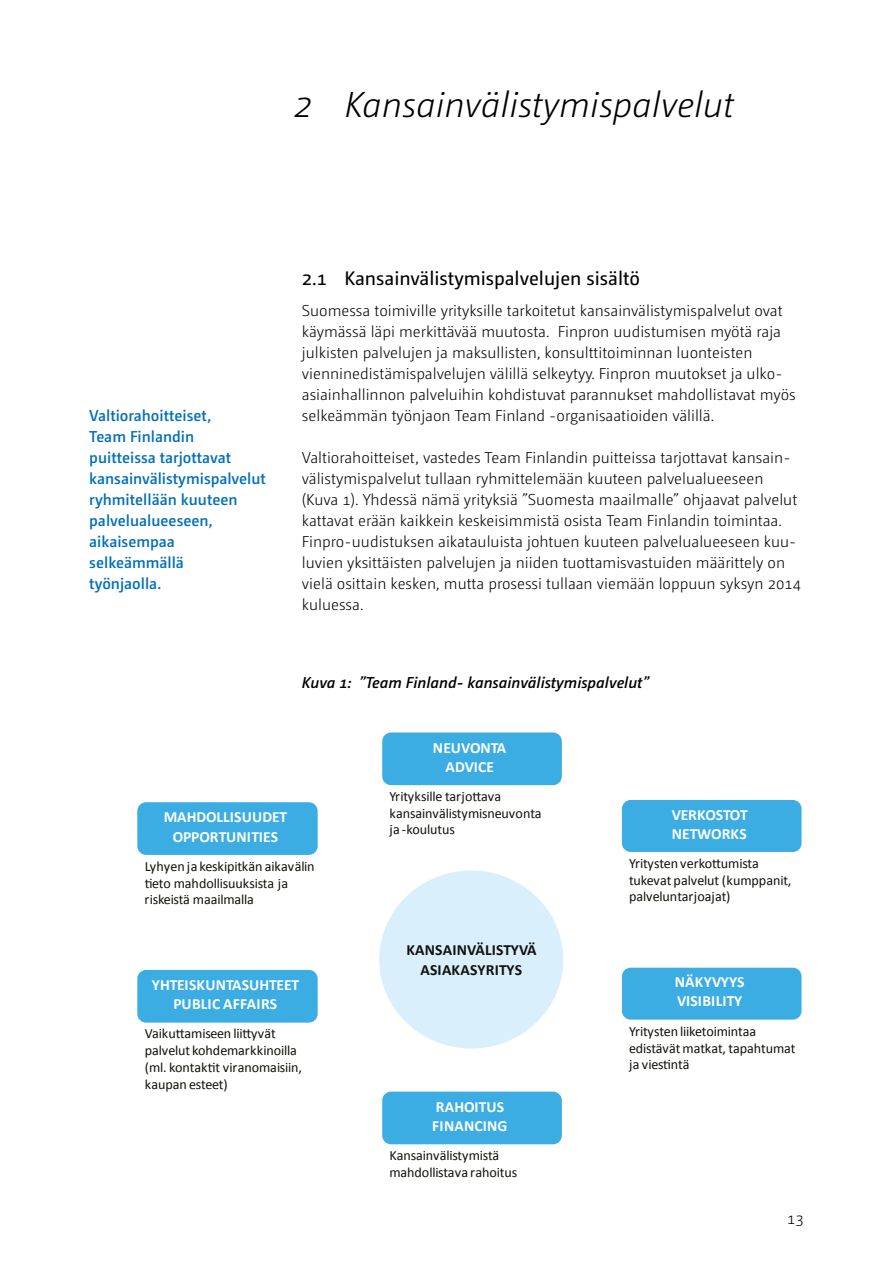
<style>
.page{position:relative;width:893px;height:1263px;background:#fff}
.page>*{position:absolute;margin:0;border:0;box-sizing:border-box;transform-origin:0 0}
.t1{font:italic 300 36px "Camingo Dos";color:#000}
.t2{font:19.5px "Camingo Dos";color:#000}
.t3{font:300 15.75px/21px "Camingo Dos";color:#000}
.t4{font:600 15.75px/21px "Camingo Dos";color:#006fb9}
.t5{font:italic 600 15.75px "Camingo Dos";color:#000}
.t6{font:700 15.6px/19.4px "Calibri";letter-spacing:.005em;color:#fff;text-align:center}
.t7{font:700 15.6px/19.4px "Calibri";letter-spacing:.005em;color:#13110c;text-align:center}
.t8{font:14.1px/16.6px "Calibri";letter-spacing:-.01em;color:#13110c}
</style>
<div class="page">
<div style="left:382px;top:732px;width:180px;height:53px;background:#3bade3;border-radius:9px"></div>
<div style="left:137px;top:802px;width:181px;height:53px;background:#3bade3;border-radius:9px"></div>
<div style="left:622px;top:800px;width:179px;height:52px;background:#3bade3;border-radius:9px"></div>
<div style="left:137px;top:970px;width:181px;height:52px;background:#3bade3;border-radius:9px"></div>
<div style="left:622px;top:968px;width:179px;height:52px;background:#3bade3;border-radius:9px"></div>
<div style="left:382px;top:1091px;width:180px;height:53px;background:#3bade3;border-radius:9px"></div>
<svg style="left:379px;top:870px;width:184px;height:178px"></svg>
<h1 class="t1" style="left:293px;top:83px;width:442px">2 Kansainvälistymispalvelut</h1>
<p class="t4" style="left:89px;top:405px;width:178px">Valtiorahoitteiset,<br>Team Finlandin<br>puitteissa tarjottavat kansainvälistymispalvelut ryhmitellään kuuteen palvelualueeseen, aikaisempaa selkeämmällä<br>työnjaolla.</p>
<p class="t2" style="left:302px;top:266px;width:340px">2.1 Kansainvälistymispalvelujen sisältö</p>
<p class="t3" style="left:302px;top:300px;width:495px">Suomessa toimiville yrityksille tarkoitetut kansainvälistymispalvelut ovat käymässä läpi merkittävää muutosta. Finpron uudistumisen myötä raja julkisten palvelujen ja maksullisten, konsulttitoiminnan luonteisten vienninedistämispalvelujen välillä selkeytyy. Finpron muutokset ja ulko&shy;asiainhallinnon palveluihin kohdistuvat parannukset mahdollistavat myös selkeämmän työnjaon Team Finland -organisaatioiden välillä.</p>
<p class="t3" style="left:302px;top:447px;width:501px">Valtiorahoitteiset, vastedes Team Finlandin puitteissa tarjottavat kansain&shy;välistymispalvelut tullaan ryhmittelemään kuuteen palvelualueeseen (Kuva 1). Yhdessä nämä yrityksiä ”Suomesta maailmalle” ohjaavat palvelut kattavat erään kaikkein keskeisimmistä osista Team Finlandin toimintaa.<br>Finpro-uudistuksen aikatauluista johtuen kuuteen palvelualueeseen kuu&shy;luvien yksittäisten palvelujen ja niiden tuottamisvastuiden määrittely on vielä osittain kesken, mutta prosessi tullaan viemään loppuun syksyn 2014 kuluessa.</p>
<p class="t5" style="left:302px;top:673px;width:349px">Kuva 1: ”Team Finland- kansainvälistymispalvelut”</p>
<p class="t6" style="left:164px;top:807px;width:125px">MAHDOLLISUUDET<br>OPPORTUNITIES</p>
<p class="t8" style="left:145px;top:858px;width:172px">Lyhyen ja keskipitkän aikavälin tieto mahdollisuuksista ja riskeistä maailmalla</p>
<p class="t6" style="left:152px;top:975px;width:149px">YHTEISKUNTASUHTEET<br>PUBLIC AFFAIRS</p>
<p class="t8" style="left:145px;top:1025px;width:159px">Vaikuttamiseen liittyvät palvelut kohdemarkkinoilla (ml. kontaktit viranomaisiin, kaupan esteet)</p>
<p class="t6" style="left:433px;top:738px;width:75px">NEUVONTA<br>ADVICE</p>
<p class="t8" style="left:389px;top:788px;width:154px">Yrityksille tarjottava kansainvälistymisneuvonta ja -koulutus</p>
<p class="t7" style="left:406px;top:940px;width:132px">KANSAINVÄLISTYVÄ<br>ASIAKASYRITYS</p>
<p class="t6" style="left:432px;top:1097px;width:77px;text-align:left">RAHOITUS<br>FINANCING</p>
<p class="t8" style="left:389px;top:1147px;width:129px;line-height:17.1px">Kansainvälistymistä mahdollistava rahoitus</p>
<p class="t6" style="left:672px;top:805px;width:78px;text-align:left">VERKOSTOT<br>NETWORKS</p>
<p class="t8" style="left:629px;top:855px;width:164px">Yritysten verkottumista tukevat palvelut (kumppanit, palveluntarjoajat)</p>
<p class="t6" style="left:675px;top:972px;width:71px;text-align:left">NÄKYVYYS<br>VISIBILITY</p>
<p class="t8" style="left:629px;top:1023px;width:168px">Yritysten liiketoimintaa edistävätmatkat, tapahtumat ja viestintä</p>
<p class="t3" style="left:787px;top:1208px;width:18px">13</p>
</div>
